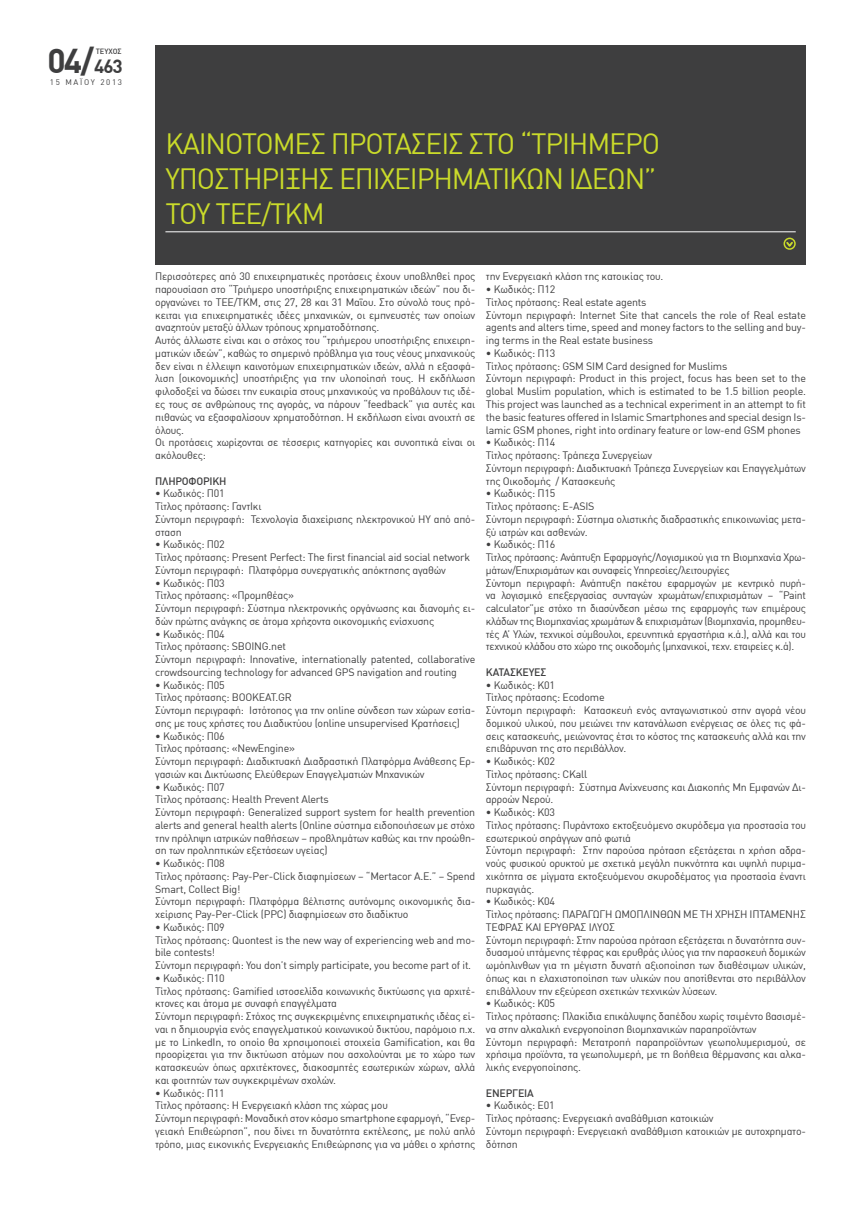
<style>
.page{position:relative;width:851px;height:1205px;background:#fff}
.page>*{position:absolute;margin:0;border:0;box-sizing:border-box;transform-origin:0 0}
.t1{font:700 33.75px "DIN Greek";color:#3e3e3f}
.t2{font:28.75px/34.5px "DIN Greek";letter-spacing:-.04em;color:#cadb2a}
.t3{font:10.62px/12.8px "DIN Greek";letter-spacing:-.02em;color:#3e3e3f}
.t4{font:500 10.62px "DIN Greek";letter-spacing:-.02em;color:#3e3e3f}
.t5{font:8px "DIN Greek";letter-spacing:.21em;color:#3e3e3f}
.t6{font:500 7.5px "DIN Greek";color:#3e3e3f}
.s1{font-size:18.75px}
</style>
<div class="page">
<div style="left:155px;top:45px;width:650px;height:220px;background:#3e3e3f"></div>
<hr style="left:165px;top:231px;width:630px;height:1px;background:#fff">
<svg style="left:786px;top:242px;width:8px;height:7px"></svg>
<div style="left:783px;top:238px;width:12px;height:12px;border:2px solid #cadb2a;border-radius:50%"></div>
<h1 class="t1" style="left:47px;top:41px;width:77px">04/<span class="s1">463</span></h1>
<p class="t5" style="left:50px;top:78px;width:74px">15 ΜΑΪΟΥ 2013</p>
<p class="t6" style="left:96px;top:47px;width:27px">ΤΕΥΧΟΣ</p>
<h2 class="t2" style="left:165px;top:127px;width:496px">ΚΑΙΝΟΤΟΜΕΣ ΠΡΟΤΑΣΕΙΣ ΣΤΟ “ΤΡΙΗΜΕΡΟ<br>ΥΠΟΣΤΗΡΙΞΗΣ ΕΠΙΧΕΙΡΗΜΑΤΙΚΩΝ ΙΔΕΩΝ”<br>ΤΟΥ ΤΕΕ/ΤΚΜ</h2>
<p class="t3" style="left:155px;top:270px;width:321px">Περισσότερες από 30 επιχειρηματικές προτάσεις έχουν υποβληθεί προς παρουσίαση στο “Τριήμερο υποστήριξης επιχειρηματικών ιδεών” που δι&shy;οργανώνει το ΤΕΕ/ΤΚΜ, στις 27, 28 και 31 Μαΐου. Στο σύνολό τους πρό&shy;κειται για επιχειρηματικές ιδέες μηχανικών, οι εμπνευστές των οποίων αναζητούν μεταξύ άλλων τρόπους χρηματοδότησης.<br>Αυτός άλλωστε είναι και ο στόχος του “τριήμερου υποστήριξης επιχειρη&shy;ματικών ιδεών”, καθώς το σημερινό πρόβλημα για τους νέους μηχανικούς δεν είναι η έλλειψη καινοτόμων επιχειρηματικών ιδεών, αλλά η εξασφά&shy;λιση (οικονομικής) υποστήριξης για την υλοποίησή τους. Η εκδήλωση φιλοδοξεί να δώσει την ευκαιρία στους μηχανικούς να προβάλουν τις ιδέ&shy;ες τους σε ανθρώπους της αγοράς, να πάρουν “feedback” για αυτές και πιθανώς να εξασφαλίσουν χρηματοδότηση. H εκδήλωση είναι ανοιχτή σε όλους.<br>Οι προτάσεις χωρίζονται σε τέσσερις κατηγορίες και συνοπτικά είναι οι ακόλουθες:</p>
<p class="t4" style="left:155px;top:474px;width:73px">ΠΛΗΡΟΦΟΡΙΚΗ</p>
<p class="t3" style="left:155px;top:487px;width:321px">• Κωδικός: Π01<br>Τίτλος πρότασης: ΓαντΙκι<br>Σύντομη περιγραφή: Τεχνολογία διαχείρισης ηλεκτρονικού ΗΥ από από&shy;σταση</p>
<p class="t3" style="left:155px;top:538px;width:316px">• Κωδικός: Π02<br>Τίτλος πρότασης: Present Perfect: The first financial aid social network<br>Σύντομη περιγραφή: Πλατφόρμα συνεργατικής απόκτησης αγαθών</p>
<p class="t3" style="left:155px;top:576px;width:321px">• Κωδικός: Π03<br>Τίτλος πρότασης: «Προμηθέας»<br>Σύντομη περιγραφή: Σύστημα ηλεκτρονικής οργάνωσης και διανομής ει&shy;δών πρώτης ανάγκης σε άτομα χρήζοντα οικονομικής ενίσχυσης</p>
<p class="t3" style="left:155px;top:627px;width:321px">• Κωδικός: Π04<br>Τίτλος πρότασης: SBOING.net<br>Σύντομη περιγραφή: Innovative, internationally patented, collaborative crowdsourcing technology for advanced GPS navigation and routing</p>
<p class="t3" style="left:155px;top:678px;width:321px">• Κωδικός: Π05<br>Τίτλος πρότασης: ΒΟΟΚΕΑΤ.GR<br>Σύντομη περιγραφή: Ιστότοπος για την online σύνδεση των χώρων εστία&shy;σης με τους χρήστες του Διαδικτύου (online unsupervised Κρατήσεις)</p>
<p class="t3" style="left:155px;top:729px;width:321px">• Κωδικός: Π06<br>Τίτλος πρότασης: «NewEngine»<br>Σύντομη περιγραφή: Διαδικτυακή Διαδραστική Πλατφόρμα Ανάθεσης Ερ&shy;γασιών και Δικτύωσης Ελεύθερων Επαγγελματιών Μηχανικών</p>
<p class="t3" style="left:155px;top:780px;width:321px">• Κωδικός: Π07<br>Τίτλος πρότασης: Health Prevent Alerts<br>Σύντομη περιγραφή: Generalized support system for health prevention alerts and general health alerts (Online σύστημα ειδοποιήσεων με στόχο την πρόληψη ιατρικών παθήσεων – προβλημάτων καθώς και την προώθη&shy;ση των προληπτικών εξετάσεων υγείας)</p>
<p class="t3" style="left:155px;top:857px;width:321px">• Κωδικός: Π08<br>Τίτλος πρότασης: Pay-Per-Click διαφημίσεων – “Mertacor Α.E.” – Spend Smart, Collect Big!<br>Σύντομη περιγραφή: Πλατφόρμα βέλτιστης αυτόνομης οικονομικής δια&shy;χείρισης Pay-Per-Click (PPC) διαφημίσεων στο διαδίκτυο</p>
<p class="t3" style="left:155px;top:921px;width:321px">• Κωδικός: Π09<br>Τίτλος πρότασης: Quontest is the new way of experiencing web and mo&shy;bile contests!<br>Σύντομη περιγραφή: You don’t simply participate, you become part of it.</p>
<p class="t3" style="left:155px;top:972px;width:321px">• Κωδικός: Π10<br>Τίτλος πρότασης: Gamified ιστοσελίδα κοινωνικής δικτύωσης για αρχιτέ&shy;κτονες και άτομα με συναφή επαγγέλματα<br>Σύντομη περιγραφή: Στόχος της συγκεκριμένης επιχειρηματικής ιδέας εί&shy;ναι η δημιουργία ενός επαγγελματικού κοινωνικού δικτύου, παρόμοιο π.χ. με το LinkedIn, το οποίο θα χρησιμοποιεί στοιχεία Gamification, και θα προορίζεται για την δικτύωση ατόμων που ασχολούνται με το χώρο των κατασκευών όπως αρχιτέκτονες, διακοσμητές εσωτερικών χώρων, αλλά και φοιτητών των συγκεκριμένων σχολών.</p>
<p class="t3" style="left:155px;top:1086px;width:321px">• Κωδικός: Π11<br>Τίτλος πρότασης: Η Ενεργειακή κλάση της χώρας μου<br>Σύντομη περιγραφή: Μοναδική στον κόσμο smartphone εφαρμογή, “Ενερ&shy;γειακή Επιθεώρηση”, που δίνει τη δυνατότητα εκτέλεσης, με πολύ απλό τρόπο, μιας εικονικής Ενεργειακής Επιθεώρησης για να μάθει ο χρήστης</p>
<p class="t3" style="left:486px;top:270px;width:179px">την Ενεργειακή κλάση της κατοικίας του.</p>
<p class="t3" style="left:486px;top:283px;width:321px">• Κωδικός: Π12<br>Τίτλος πρότασης: Real estate agents<br>Σύντομη περιγραφή: Internet Site that cancels the role of Real estate agents and alters time, speed and money factors to the selling and buy&shy;ing terms in the Real estate business</p>
<p class="t3" style="left:486px;top:347px;width:321px">• Κωδικός: Π13<br>Τίτλος πρότασης: GSM SIM Card designed for Muslims<br>Σύντομη περιγραφή: Product in this project, focus has been set to the global Muslim population, which is estimated to be 1.5 billion people.<br>This project was launched as a technical experiment in an attempt to fit the basic features offered in Islamic Smartphones and special design Is&shy;lamic GSM phones, right into ordinary feature or low-end GSM phones</p>
<p class="t3" style="left:486px;top:436px;width:321px">• Κωδικός: Π14<br>Τίτλος πρότασης: Τράπεζα Συνεργείων<br>Σύντομη περιγραφή: Διαδικτυακή Τράπεζα Συνεργείων και Επαγγελμάτων της Οικοδομής / Κατασκευής</p>
<p class="t3" style="left:486px;top:487px;width:321px">• Κωδικός: Π15<br>Τίτλος πρότασης: E-ASIS<br>Σύντομη περιγραφή: Σύστημα ολιστικής διαδραστικής επικοινωνίας μετα&shy;ξύ ιατρών και ασθενών.</p>
<p class="t3" style="left:486px;top:538px;width:321px">• Κωδικός: Π16<br>Τίτλος πρότασης: Ανάπτυξη Εφαρμογής/Λογισμικού για τη Βιομηχανία Χρω&shy;μάτων/Επιχρισμάτων και συναφείς Υπηρεσίες/λειτουργίες<br>Σύντομη περιγραφή: Aνάπτυξη πακέτου εφαρμογών με κεντρικό πυρή&shy;να λογισμικό επεξεργασίας συνταγών χρωμάτων/επιχρισμάτων – “Paint calculator”με στόχο τη διασύνδεση μέσω της εφαρμογής των επιμέρους κλάδων της Βιομηχανίας χρωμάτων &amp; επιχρισμάτων (βιομηχανία, προμηθευ&shy;τές Α’ Υλών, τεχνικοί σύμβουλοι, ερευνητικά εργαστήρια κ.ά.), αλλά και του τεχνικού κλάδου στο χώρο της οικοδομής (μηχανικοί, τεχν. εταιρείες κ.ά).</p>
<p class="t4" style="left:486px;top:666px;width:62px">ΚΑΤΑΣΚΕΥΕΣ</p>
<p class="t3" style="left:486px;top:678px;width:321px">• Κωδικός: Κ01<br>Τίτλος πρότασης: Ecodome<br>Σύντομη περιγραφή: Κατασκευή ενός ανταγωνιστικού στην αγορά νέου δομικού υλικού, που μειώνει την κατανάλωση ενέργειας σε όλες τις φά&shy;σεις κατασκευής, μειώνοντας έτσι το κόστος της κατασκευής αλλά και την επιβάρυνση της στο περιβάλλον.</p>
<p class="t3" style="left:486px;top:755px;width:321px">• Κωδικός: Κ02<br>Τίτλος πρότασης: CKall<br>Σύντομη περιγραφή: Σύστημα Ανίχνευσης και Διακοπής Μη Εμφανών Δι&shy;αρροών Νερού.</p>
<p class="t3" style="left:486px;top:806px;width:321px">• Κωδικός: Κ03<br>Τίτλος πρότασης: Πυράντοχο εκτοξευόμενο σκυρόδεμα για προστασία του εσωτερικού σηράγγων από φωτιά<br>Σύντομη περιγραφή: Στην παρούσα πρόταση εξετάζεται η χρήση αδρα&shy;νούς φυσικού ορυκτού με σχετικά μεγάλη πυκνότητα και υψηλή πυριμα&shy;χικότητα σε μίγματα εκτοξευόμενου σκυροδέματος για προστασία έναντι πυρκαγιάς.</p>
<p class="t3" style="left:486px;top:895px;width:321px">• Κωδικός: Κ04<br>Τίτλος πρότασης: ΠΑΡΑΓΩΓΗ ΩΜΟΠΛΙΝΘΩΝ ΜΕ ΤΗ ΧΡΗΣΗ ΙΠΤΑΜΕΝΗΣ ΤΕΦΡΑΣ ΚΑΙ ΕΡΥΘΡΑΣ ΙΛΥΟΣ<br>Σύντομη περιγραφή: Στην παρούσα πρόταση εξετάζεται η δυνατότητα συν&shy;δυασμού ιπτάμενης τέφρας και ερυθράς ιλύος για την παρασκευή δομικών ωμόπλινθων για τη μέγιστη δυνατή αξιοποίηση των διαθέσιμων υλικών, όπως και η ελαχιστοποίηση των υλικών που αποτίθενται στο περιβάλλον επιβάλλουν την εξεύρεση σχετικών τεχνικών λύσεων.</p>
<p class="t3" style="left:486px;top:997px;width:321px">• Κωδικός: Κ05<br>Τίτλος πρότασης: Πλακίδια επικάλυψης δαπέδου χωρίς τσιμέντο βασισμέ&shy;να στην αλκαλική ενεργοποίηση βιομηχανικών παραπροϊόντων<br>Σύντομη περιγραφή: Μετατροπή παραπροϊόντων γεωπολυμερισμού, σε χρήσιμα προϊόντα, τα γεωπολυμερή, με τη βοήθεια θέρμανσης και αλκα&shy;λικής ενεργοποίησης.</p>
<p class="t4" style="left:486px;top:1086px;width:49px">ΕΝΕΡΓΕΙΑ</p>
<p class="t3" style="left:486px;top:1099px;width:321px">• Κωδικός: Ε01<br>Τίτλος πρότασης: Ενεργειακή αναβάθμιση κατοικιών<br>Σύντομη περιγραφή: Ενεργειακή αναβάθμιση κατοικιών με αυτοχρηματο&shy;δότηση</p>
</div>
